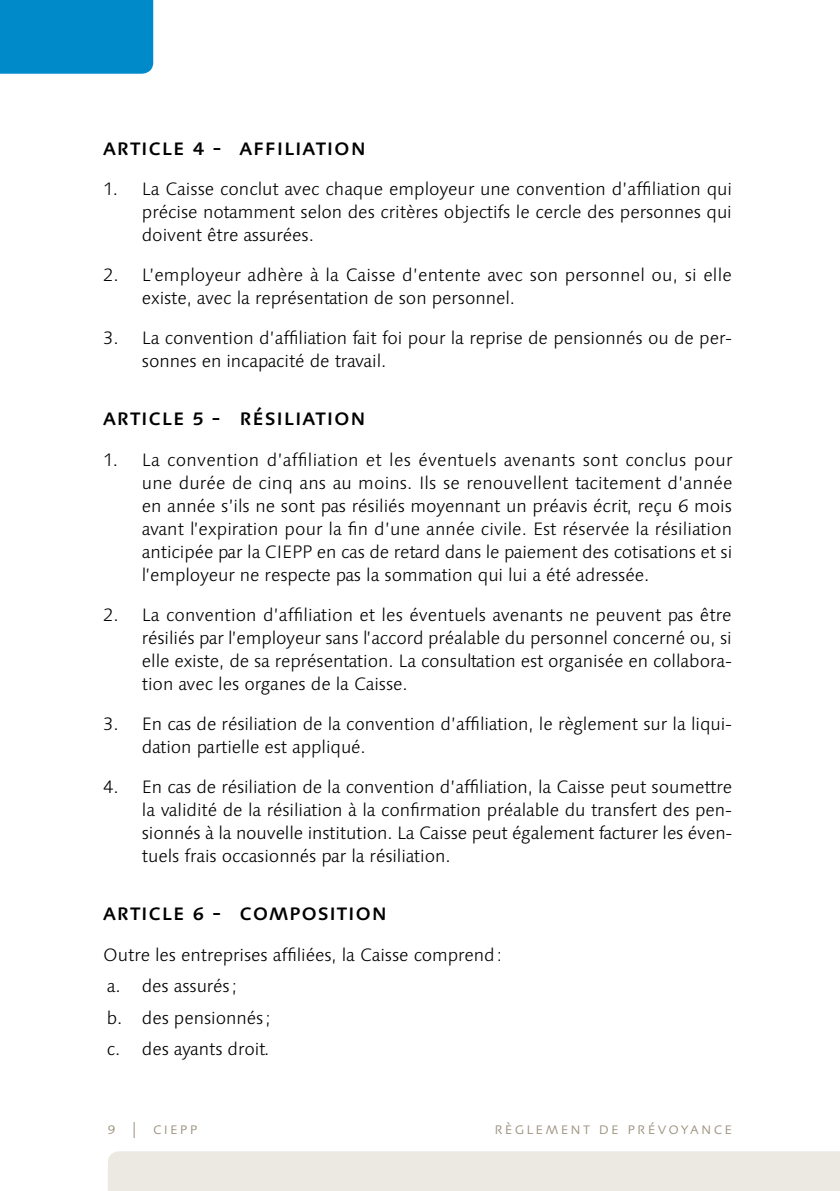
<style>
.page{position:relative;width:840px;height:1191px;background:#fff}
.page>*{position:absolute;margin:0;border:0;box-sizing:border-box;transform-origin:0 0}
.t1{font:500 23px "Linotype Syntax SC";letter-spacing:.035em;color:#000}
.t2{font:300 18px/23px "Linotype Syntax";letter-spacing:-.005em;color:#000;text-align:justify}
.t3{font:300 16px "Linotype Syntax SC";letter-spacing:.135em;color:#9b907c}
</style>
<div class="page">
<div style="left:108px;top:1151px;width:731px;height:40px;background:#ece9e3"></div>
<div style="left:0;top:0;width:153px;height:74px;background:#008ac9"></div>
<p class="t1" style="left:103px;top:133px;width:264px">article 4 - affiliation</p>
<p class="t2" style="left:142px;top:177px;width:591px;text-indent:-39px">1. La Caisse conclut avec chaque employeur une convention d’affiliation qui précise notamment selon des critères objectifs le cercle des personnes qui doivent être assurées.</p>
<p class="t2" style="left:142px;top:263px;width:591px;text-indent:-39px">2. L’employeur adhère à la Caisse d’entente avec son personnel ou, si elle existe, avec la représentation de son personnel.</p>
<p class="t2" style="left:142px;top:326px;width:591px;text-indent:-39px">3. La convention d’affiliation fait foi pour la reprise de pensionnés ou de per&shy;sonnes en incapacité de travail.</p>
<p class="t1" style="left:103px;top:404px;width:264px">article 5 - résiliation</p>
<p class="t2" style="left:142px;top:448px;width:591px;text-indent:-39px">1. La convention d’affiliation et les éventuels avenants sont conclus pour une durée de cinq ans au moins. Ils se renouvellent tacitement d’année en année s’ils ne sont pas résiliés moyennant un préavis écrit, reçu 6 mois avant l’expiration pour la fin d’une année civile. Est réservée la résiliation anticipée par la CIEPP en cas de retard dans le paiement des cotisations et si l’employeur ne respecte pas la sommation qui lui a été adressée.</p>
<p class="t2" style="left:142px;top:603px;width:591px;text-indent:-39px">2. La convention d’affiliation et les éventuels avenants ne peuvent pas être résiliés par l’employeur sans l’accord préalable du personnel concerné ou, si elle existe, de sa représentation. La consultation est organisée en collabora&shy;tion avec les organes de la Caisse.</p>
<p class="t2" style="left:142px;top:712px;width:591px;text-indent:-39px">3. En cas de résiliation de la convention d’affiliation, le règlement sur la liqui&shy;dation partielle est appliqué.</p>
<p class="t2" style="left:142px;top:775px;width:592px;text-indent:-39px">4. En cas de résiliation de la convention d’affiliation, la Caisse peut soumettre la validité de la résiliation à la confirmation préalable du transfert des pen&shy;sionnés à la nouvelle institution. La Caisse peut également facturer les éven&shy;tuels frais occasionnés par la résiliation.</p>
<p class="t1" style="left:103px;top:898px;width:285px">article 6 - composition</p>
<p class="t2" style="left:103px;top:938px;width:400px;line-height:31.6px;text-align:left">Outre les entreprises affiliées, la Caisse comprend: a. des assurés ;<br>b. des pensionnés ;<br>c. des ayants droit.</p>
<p class="t3" style="left:108px;top:1119px;width:91px">9 | ciepp</p>
<p class="t3" style="left:494px;top:1119px;width:239px">règlement de prévoyance</p>
</div>
